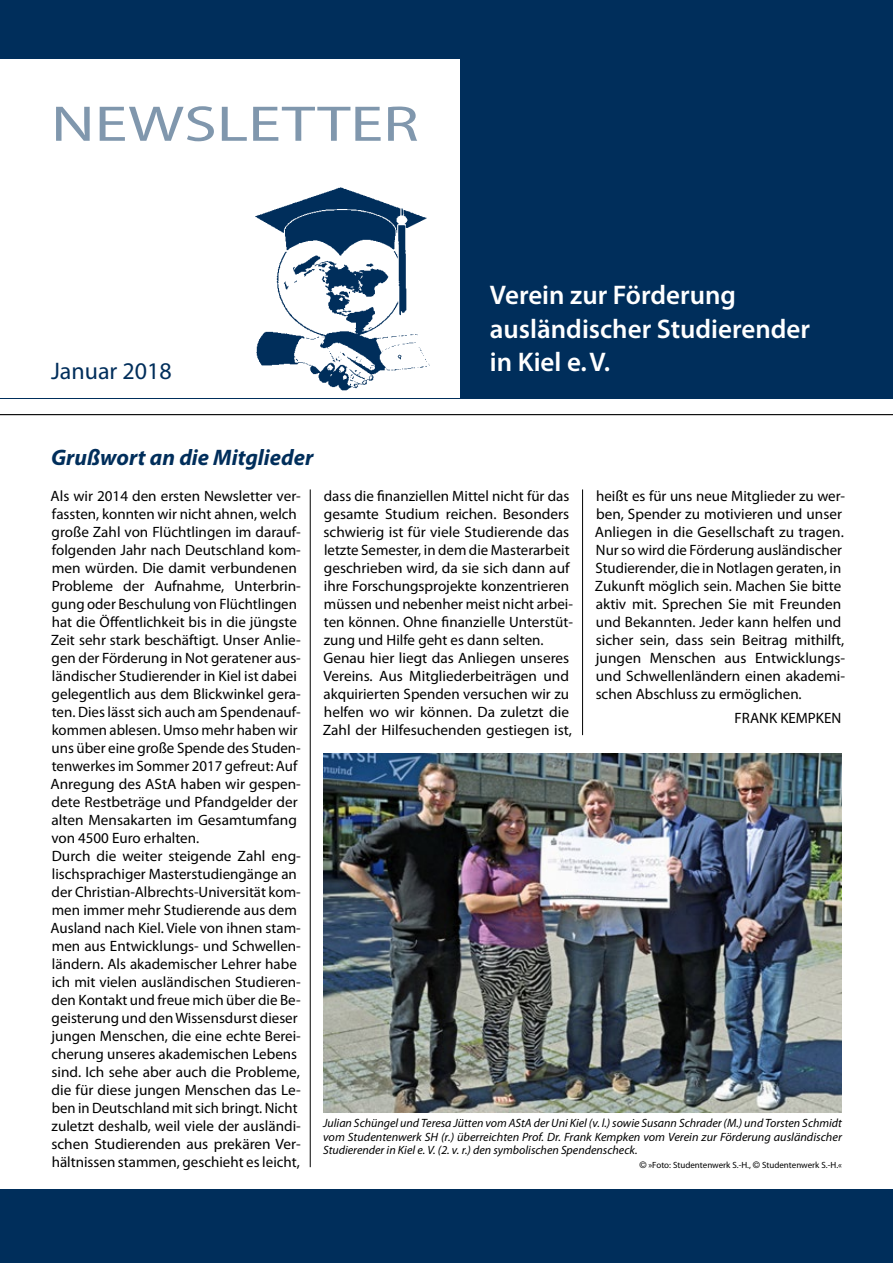
<style>
.page{position:relative;width:893px;height:1263px;background:#fff}
.page>*{position:absolute;margin:0;border:0;box-sizing:border-box;transform-origin:0 0}
.t1{font:50.4px "Myriad Pro";color:#8097ad;scale:1.32 1}
.t2{font:600 27px/33.3px "Myriad Pro";color:#fff}
.t3{font:24px "Myriad Pro";color:#002e5b}
.t4{font:italic 700 22.5px "Myriad Pro";color:#002e5b}
.t5{font:15px/18px "Myriad Pro";color:#000}
.t6{font:italic 12px/13.5px "Myriad Pro";color:#000;text-align:justify}
.t7{font:9px "Myriad Pro";color:#000}
.s1{font-family:"Helvetica Neue LT Std"}
</style>
<div class="page">
<div style="left:0;top:0;width:893px;height:398px;background:#002e5b"></div>
<div style="left:0;top:60px;width:459px;height:338px;background:#fff"></div>
<hr style="left:0;top:414px;width:893px;height:1px;background:#000">
<img style="left:255px;top:187px;width:175px;height:204px">
<div style="left:0;top:1190px;width:893px;height:73px;background:#002e5b"></div>
<hr style="left:310px;top:489px;width:1px;height:678px;background:#000">
<hr style="left:582px;top:489px;width:1px;height:246px;background:#000">
<img style="left:323px;top:753px;width:519px;height:360px">
<h1 class="t1" style="left:51px;top:93px;width:280px">NEWSLETTER</h1>
<h3 class="t3" style="left:51px;top:356px;width:122px">Januar 2018</h3>
<h2 class="t2" style="left:490px;top:278px;width:322px">Verein zur Förderung ausländischer Studierender in Kiel e.V.</h2>
<h3 class="t4" style="left:51px;top:443px;width:264px">Grußwort an die Mitglieder</h3>
<p class="t5" style="left:51px;top:487px;width:252px">Als wir 2014 den ersten Newsletter ver&shy;fassten, konnten wir nicht ahnen, welch große Zahl von Flüchtlingen im darauf&shy;folgenden Jahr nach Deutschland kom&shy;men würden. Die damit verbundenen Probleme der Aufnahme, Unterbrin&shy;gung oder Beschulung von Flüchtlingen hat die Öffentlichkeit bis in die jüngste Zeit sehr stark beschäftigt. Unser Anlie&shy;gen der Förderung in Not geratener aus&shy;ländischer Studierender in Kiel ist dabei gelegentlich aus dem Blickwinkel gera&shy;ten. Dies lässt sich auch am Spendenauf&shy;kommen ablesen. Umso mehr haben wir uns über eine große Spende des Studen&shy;tenwerkes im Sommer 2017 gefreut: Auf Anregung des AStA haben wir gespen&shy;dete Restbeträge und Pfandgelder der alten Mensakarten im Gesamtumfang von 4500 Euro erhalten.<br>Durch die weiter steigende Zahl eng&shy;lischsprachiger Masterstudiengänge an der Christian-Albrechts-Universität kom&shy;men immer mehr Studierende aus dem Ausland nach Kiel. Viele von ihnen stam&shy;men aus Entwicklungs- und Schwellen&shy;ländern. Als akademischer Lehrer habe ich mit vielen ausländischen Studieren&shy;den Kontakt und freue mich über die Be&shy;geisterung und den Wissensdurst dieser jungen Menschen, die eine echte Berei&shy;cherung unseres akademischen Lebens sind. Ich sehe aber auch die Probleme, die für diese jungen Menschen das Le&shy;ben in Deutschland mit sich bringt. Nicht zuletzt deshalb, weil viele der ausländi&shy;schen Studierenden aus prekären Ver&shy;hältnissen stammen, geschieht es leicht,</p>
<p class="t5" style="left:323px;top:487px;width:252px">dass die finanziellen Mittel nicht für das gesamte Studium reichen. Besonders schwierig ist für viele Studierende das letzte Semester, in dem die Masterarbeit geschrieben wird, da sie sich dann auf ihre Forschungsprojekte konzentrieren müssen und nebenher meist nicht arbei&shy;ten können. Ohne finanzielle Unterstüt&shy;zung und Hilfe geht es dann selten.<br>Genau hier liegt das Anliegen unseres Vereins. Aus Mitgliederbeiträgen und akquirierten Spenden versuchen wir zu helfen wo wir können. Da zuletzt die Zahl der Hilfesuchenden gestiegen ist,</p>
<p class="t5" style="left:595px;top:487px;width:252px">heißt es für uns neue Mitglieder zu wer&shy;ben, Spender zu motivieren und unser Anliegen in die Gesellschaft zu tragen.<br>Nur so wird die Förderung ausländischer Studierender, die in Notlagen geraten, in Zukunft möglich sein. Machen Sie bitte aktiv mit. Sprechen Sie mit Freunden und Bekannten. Jeder kann helfen und sicher sein, dass sein Beitrag mithilft, jungen Menschen aus Entwicklungs&shy;und Schwellenländern einen akademi&shy;schen Abschluss zu ermöglichen.</p>
<p class="t5" style="left:735px;top:709px;width:108px">FRANK KEMPKEN</p>
<p class="t6" style="left:323px;top:1116px;width:520px">Julian Schüngel und Teresa Jütten vom AStA der Uni Kiel (v. l.) sowie Susann Schrader (M.) und Torsten Schmidt vom Studentenwerk SH (r.) überreichten Prof. Dr. Frank Kempken vom Verein zur Förderung ausländischer Studierender in Kiel e. V. (2. v. r.) den symbolischen Spendenscheck.</p>
<p class="t7" style="left:639px;top:1159px;width:204px"><span class="s1">©</span> »Foto: Studentenwerk S.-H., <span class="s1">©</span> Studentenwerk S.-H.«</p>
</div>
